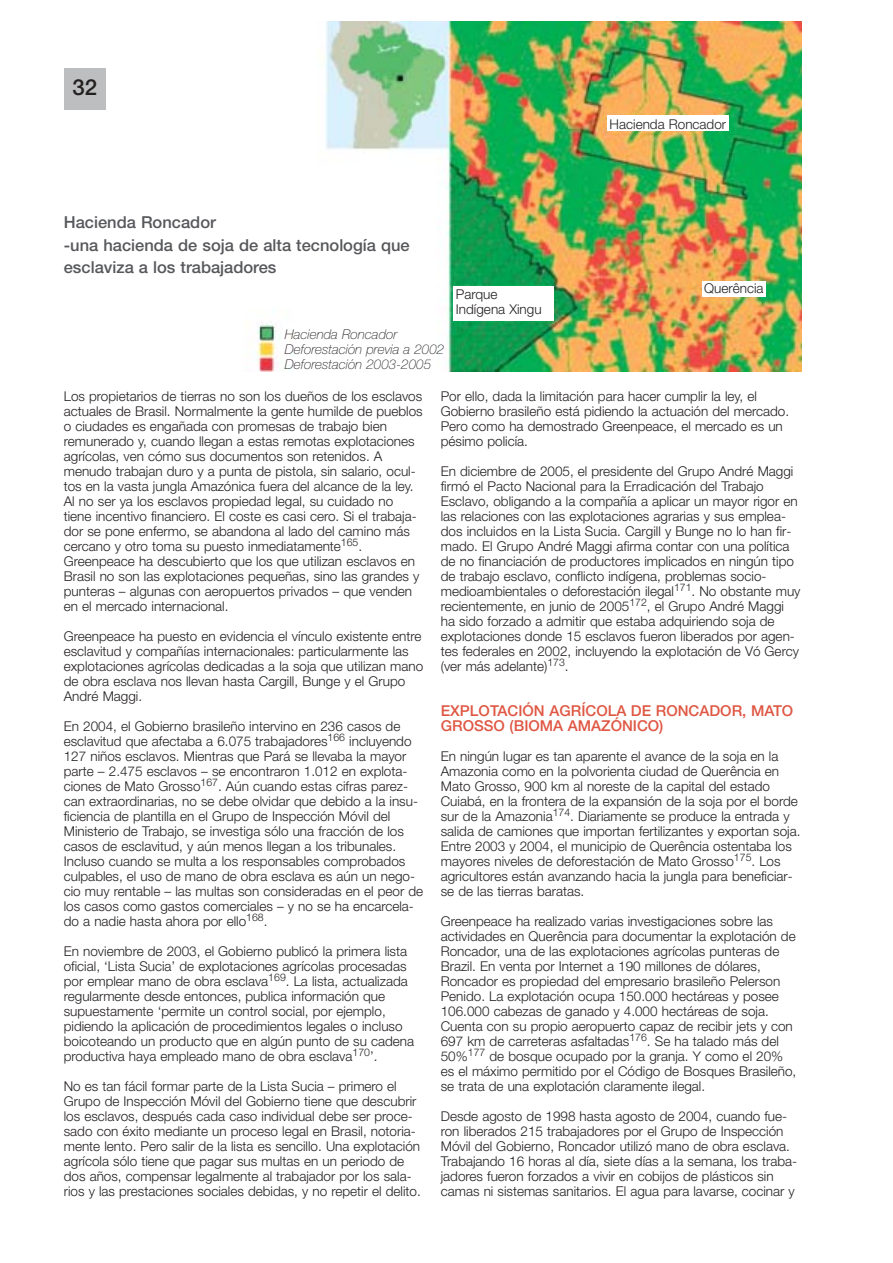
<style>
.page{position:relative;width:893px;height:1263px;background:#fff}
.page>*{position:absolute;margin:0;border:0;box-sizing:border-box;transform-origin:0 0}
.t1{font:500 22.05px "Helvetica Neue";color:#231f1f}
.t2{font:500 16.5px/22.5px "Helvetica Neue";color:#57585b}
.t3{font:500 15px/15px "Helvetica Neue";color:#df5743}
.t4{font:300 13.5px/15px "Helvetica Neue";color:#231f1f}
.t5{font:italic 100 13.5px/15px "Helvetica Neue";color:#231f1f}
</style>
<div class="page">
<div style="left:64px;top:68px;width:42px;height:42px;background:#bcbec0"></div>
<img style="left:247px;top:22px;width:554px;height:350px">
<div style="left:607px;top:116px;width:121px;height:15px;background:#fff"></div>
<div style="left:453px;top:286px;width:101px;height:35px;background:#fff"></div>
<div style="left:702px;top:281px;width:63px;height:16px;background:#fff"></div>
<h1 class="t1" style="left:72px;top:79px;width:26px">32</h1>
<p class="t2" style="left:64px;top:213px;width:347px">Hacienda Roncador<br>-una hacienda de soja de alta tecnología que esclaviza a los trabajadores</p>
<p class="t5" style="left:285px;top:328px;width:161px">Hacienda Roncador<br>Deforestación previa a 2002<br>Deforestación 2003-2005</p>
<p class="t4" style="left:456px;top:288px;width:87px">Parque<br>Indígena Xingu</p>
<p class="t4" style="left:609px;top:118px;width:118px">Hacienda Roncador</p>
<p class="t4" style="left:704px;top:282px;width:61px">Querência</p>
<p class="t4" style="left:64px;top:390px;width:360px">Los propietarios de tierras no son los dueños de los esclavos actuales de Brasil. Normalmente la gente humilde de pueblos o ciudades es engañada con promesas de trabajo bien remunerado y, cuando llegan a estas remotas explotaciones agrícolas, ven cómo sus documentos son retenidos. A menudo trabajan duro y a punta de pistola, sin salario, ocul&shy;tos en la vasta jungla Amazónica fuera del alcance de la ley.<br>Al no ser ya los esclavos propiedad legal, su cuidado no tiene incentivo financiero. El coste es casi cero. Si el trabaja&shy;dor se pone enfermo, se abandona al lado del camino más cercano y otro toma su puesto inmediatamente<sup>165</sup>.<br>Greenpeace ha descubierto que los que utilizan esclavos en Brasil no son las explotaciones pequeñas, sino las grandes y punteras – algunas con aeropuertos privados – que venden en el mercado internacional.</p>
<p class="t4" style="left:64px;top:630px;width:361px">Greenpeace ha puesto en evidencia el vínculo existente entre esclavitud y compañías internacionales: particularmente las explotaciones agrícolas dedicadas a la soja que utilizan mano de obra esclava nos llevan hasta Cargill, Bunge y el Grupo André Maggi.</p>
<p class="t4" style="left:64px;top:720px;width:361px">En 2004, el Gobierno brasileño intervino en 236 casos de esclavitud que afectaba a 6.075 trabajadores<sup>166</sup> incluyendo 127 niños esclavos. Mientras que Pará se llevaba la mayor parte – 2.475 esclavos – se encontraron 1.012 en explota&shy;ciones de Mato Grosso<sup>167</sup>. Aún cuando estas cifras parez&shy;can extraordinarias, no se debe olvidar que debido a la insu&shy;ficiencia de plantilla en el Grupo de Inspección Móvil del Ministerio de Trabajo, se investiga sólo una fracción de los casos de esclavitud, y aún menos llegan a los tribunales.<br>Incluso cuando se multa a los responsables comprobados culpables, el uso de mano de obra esclava es aún un nego&shy;cio muy rentable – las multas son consideradas en el peor de los casos como gastos comerciales – y no se ha encarcela&shy;do a nadie hasta ahora por ello<sup>168</sup>.</p>
<p class="t4" style="left:64px;top:945px;width:352px">En noviembre de 2003, el Gobierno publicó la primera lista oficial, ‘Lista Sucia’ de explotaciones agrícolas procesadas por emplear mano de obra esclava<sup>169</sup>. La lista, actualizada regularmente desde entonces, publica información que supuestamente ‘permite un control social, por ejemplo, pidiendo la aplicación de procedimientos legales o incluso boicoteando un producto que en algún punto de su cadena productiva haya empleado mano de obra esclava<sup>170</sup>’.</p>
<p class="t4" style="left:64px;top:1080px;width:358px">No es tan fácil formar parte de la Lista Sucia – primero el Grupo de Inspección Móvil del Gobierno tiene que descubrir los esclavos, después cada caso individual debe ser proce&shy;sado con éxito mediante un proceso legal en Brasil, notoria&shy;mente lento. Pero salir de la lista es sencillo. Una explotación agrícola sólo tiene que pagar sus multas en un periodo de dos años, compensar legalmente al trabajador por los sala&shy;rios y las prestaciones sociales debidas, y no repetir el delito.</p>
<p class="t4" style="left:441px;top:390px;width:350px">Por ello, dada la limitación para hacer cumplir la ley, el Gobierno brasileño está pidiendo la actuación del mercado.<br>Pero como ha demostrado Greenpeace, el mercado es un pésimo policía.</p>
<p class="t4" style="left:441px;top:465px;width:361px">En diciembre de 2005, el presidente del Grupo André Maggi firmó el Pacto Nacional para la Erradicación del Trabajo Esclavo, obligando a la compañía a aplicar un mayor rigor en las relaciones con las explotaciones agrarias y sus emplea&shy;dos incluidos en la Lista Sucia. Cargill y Bunge no lo han fir&shy;mado. El Grupo André Maggi afirma contar con una política de no financiación de productores implicados en ningún tipo de trabajo esclavo, conflicto indígena, problemas socio&shy;medioambientales o deforestación ilegal<sup>171</sup>. No obstante muy recientemente, en junio de 2005<sup>172</sup>, el Grupo André Maggi ha sido forzado a admitir que estaba adquiriendo soja de explotaciones donde 15 esclavos fueron liberados por agen&shy;tes federales en 2002, incluyendo la explotación de Vó Gercy (ver más adelante)<sup>173</sup>.</p>
<p class="t3" style="left:441px;top:704px;width:354px">EXPLOTACIÓN AGRÍCOLA DE RONCADOR, MATO<br>GROSSO (BIOMA AMAZÓNICO)</p>
<p class="t4" style="left:441px;top:750px;width:361px">En ningún lugar es tan aparente el avance de la soja en la Amazonia como en la polvorienta ciudad de Querência en Mato Grosso, 900 km al noreste de la capital del estado Cuiabá, en la frontera de la expansión de la soja por el borde sur de la Amazonia<sup>174</sup>. Diariamente se produce la entrada y salida de camiones que importan fertilizantes y exportan soja.<br>Entre 2003 y 2004, el municipio de Querência ostentaba los mayores niveles de deforestación de Mato Grosso<sup>175</sup>. Los agricultores están avanzando hacia la jungla para beneficiar&shy;se de las tierras baratas.</p>
<p class="t4" style="left:441px;top:915px;width:357px">Greenpeace ha realizado varias investigaciones sobre las actividades en Querência para documentar la explotación de Roncador, una de las explotaciones agrícolas punteras de Brazil. En venta por Internet a 190 millones de dólares, Roncador es propiedad del empresario brasileño Pelerson Penido. La explotación ocupa 150.000 hectáreas y posee 106.000 cabezas de ganado y 4.000 hectáreas de soja.<br>Cuenta con su propio aeropuerto capaz de recibir jets y con 697 km de carreteras asfaltadas<sup>176</sup>. Se ha talado más del 50%<sup>177</sup> de bosque ocupado por la granja. Y como el 20% es el máximo permitido por el Código de Bosques Brasileño, se trata de una explotación claramente ilegal.</p>
<p class="t4" style="left:441px;top:1110px;width:358px">Desde agosto de 1998 hasta agosto de 2004, cuando fue&shy;ron liberados 215 trabajadores por el Grupo de Inspección Móvil del Gobierno, Roncador utilizó mano de obra esclava.<br>Trabajando 16 horas al día, siete días a la semana, los traba&shy;jadores fueron forzados a vivir en cobijos de plásticos sin camas ni sistemas sanitarios. El agua para lavarse, cocinar y</p>
</div>
